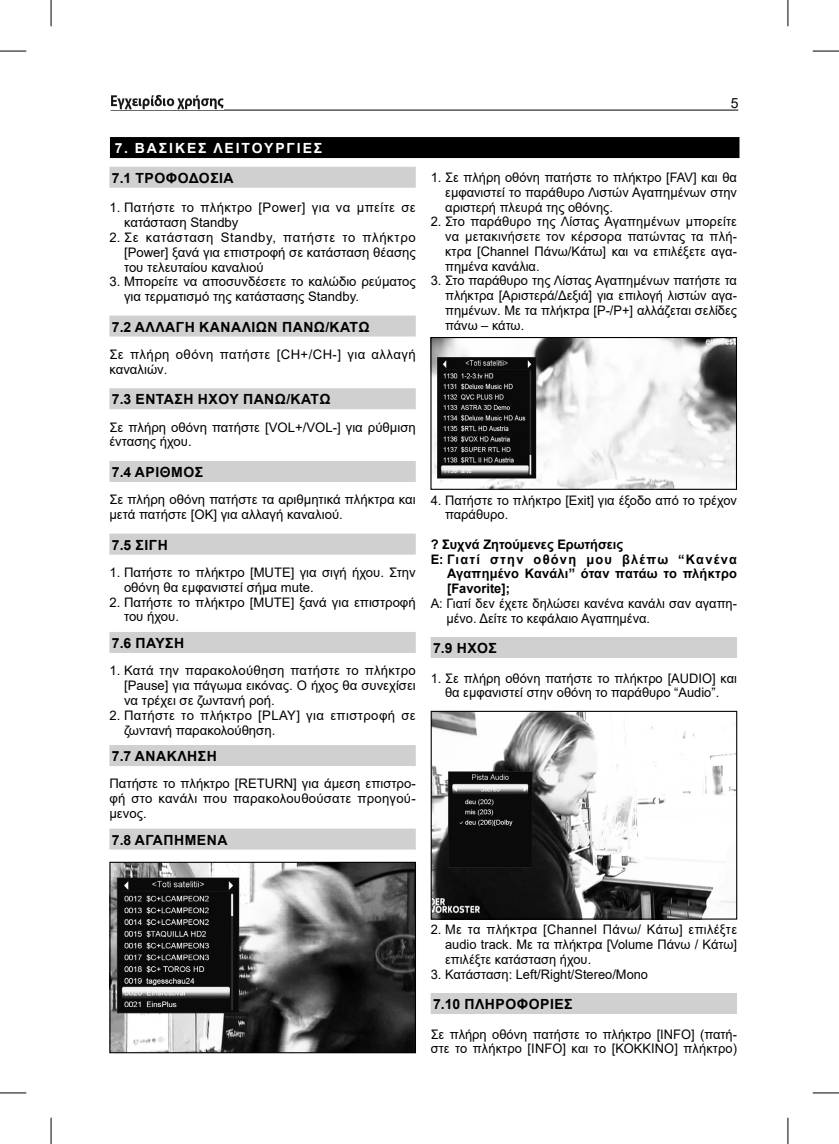
<style>
.page{position:relative;width:839px;height:1144px;background:#fff}
.page>*{position:absolute;margin:0;border:0;box-sizing:border-box;transform-origin:0 0}
.t1{font:700 14px "Arial";letter-spacing:.035em;color:#000}
.t2{font:700 14px "Arial";letter-spacing:.135em;color:#fff}
.t3{font:14px "Arial";color:#000}
.t4{font:13.12px/14.7px "Arial";color:#000}
.t5{font:13.12px/14.7px "Arial";letter-spacing:.03em;color:#000}
.t6{font:700 13.12px "Arial";letter-spacing:.015em;color:#000}
.t7{font:13.12px/14.7px "Arial";letter-spacing:.035em;color:#000}
.t8{font:700 13.12px "Arial";letter-spacing:.095em;color:#000}
</style>
<div class="page">
<hr style="left:111px;top:110px;width:627px;height:1px;background:#000">
<img style="left:111px;top:94px;width:113px;height:15px">
<div style="left:109px;top:167px;width:307px;height:21px;background:#d0d0d0"></div>
<div style="left:109px;top:316px;width:307px;height:21px;background:#d0d0d0"></div>
<div style="left:109px;top:388px;width:307px;height:21px;background:#d0d0d0"></div>
<div style="left:109px;top:461px;width:307px;height:21px;background:#d0d0d0"></div>
<div style="left:109px;top:534px;width:307px;height:21px;background:#d0d0d0"></div>
<div style="left:109px;top:632px;width:307px;height:21px;background:#d0d0d0"></div>
<div style="left:109px;top:745px;width:307px;height:21px;background:#d0d0d0"></div>
<div style="left:109px;top:828px;width:307px;height:21px;background:#d0d0d0"></div>
<img style="left:111px;top:864px;width:303px;height:187px">
<div style="left:109px;top:862px;width:307px;height:191px;border:1px solid #000"></div>
<div style="left:431px;top:637px;width:306px;height:21px;background:#d0d0d0"></div>
<div style="left:431px;top:993px;width:306px;height:21px;background:#d0d0d0"></div>
<img style="left:432px;top:339px;width:303px;height:149px">
<div style="left:430px;top:337px;width:307px;height:153px;border:1px solid #000"></div>
<img style="left:433px;top:713px;width:302px;height:204px">
<div style="left:431px;top:711px;width:306px;height:208px;border:1px solid #000"></div>
<div style="left:110px;top:137px;width:629px;height:21px;background:#000"></div>
<svg style="left:0;top:51px;width:26px;height:1px"></svg>
<svg style="left:813px;top:51px;width:26px;height:1px"></svg>
<svg style="left:0;top:1092px;width:26px;height:1px"></svg>
<svg style="left:813px;top:1092px;width:26px;height:1px"></svg>
<svg style="left:51px;top:0;width:1px;height:26px"></svg>
<svg style="left:51px;top:1118px;width:1px;height:26px"></svg>
<svg style="left:787px;top:0;width:1px;height:26px"></svg>
<svg style="left:787px;top:1118px;width:1px;height:26px"></svg>
<p class="t2" style="left:115px;top:140px;width:209px">7. ΒΑΣΙΚΕΣ ΛΕΙΤΟΥΡΓΙΕΣ</p>
<p class="t1" style="left:112px;top:170px;width:123px">7.1 ΤΡΟΦΟΔΟΣΙΑ</p>
<p class="t5" style="left:124px;top:200px;width:293px;text-indent:-15px">1. Πατήστε το πλήκτρο [Power] για να μπείτε σε κατάσταση Standby</p>
<p class="t4" style="left:124px;top:230px;width:293px;text-align:justify;text-indent:-15px">2. Σε κατάσταση Standby, πατήστε το πλήκτρο [Power] ξανά για επιστροφή σε κατάσταση θέασης του τελευταίου καναλιού</p>
<p class="t4" style="left:124px;top:274px;width:293px;text-indent:-15px">3. Μπορείτε να αποσυνδέσετε το καλώδιο ρεύματος για τερματισμό της κατάστασης Standby.</p>
<p class="t1" style="left:112px;top:319px;width:259px">7.2 ΑΛΛΑΓΗ ΚΑΝΑΛΙΩΝ ΠΑΝΩ/ΚΑΤΩ</p>
<p class="t7" style="left:109px;top:347px;width:308px">Σε πλήρη οθόνη πατήστε [CH+/CH-] για αλλαγή καναλιών.</p>
<p class="t1" style="left:112px;top:392px;width:220px">7.3 ΕΝΤΑΣΗ ΗΧΟΥ ΠΑΝΩ/ΚΑΤΩ</p>
<p class="t4" style="left:109px;top:420px;width:308px">Σε πλήρη οθόνη πατήστε [VOL+/VOL-] για ρύθμιση έντασης ήχου.</p>
<p class="t1" style="left:112px;top:464px;width:93px">7.4 ΑΡΙΘΜΟΣ</p>
<p class="t4" style="left:109px;top:492px;width:308px">Σε πλήρη οθόνη πατήστε τα αριθμητικά πλήκτρα και μετά πατήστε [OK] για αλλαγή καναλιού.</p>
<p class="t1" style="left:112px;top:537px;width:57px">7.5 ΣΙΓΗ</p>
<p class="t4" style="left:124px;top:565px;width:293px;text-indent:-15px">1. Πατήστε το πλήκτρο [MUTE] για σιγή ήχου. Στην οθόνη θα εμφανιστεί σήμα mute.</p>
<p class="t4" style="left:124px;top:595px;width:293px;text-indent:-15px">2. Πατήστε το πλήκτρο [MUTE] ξανά για επιστροφή του ήχου.</p>
<p class="t1" style="left:112px;top:635px;width:74px">7.6 ΠΑΥΣΗ</p>
<p class="t4" style="left:124px;top:663px;width:293px;text-align:justify;text-indent:-15px">1. Κατά την παρακολούθηση πατήστε το πλήκτρο [Pause] για πάγωμα εικόνας. Ο ήχος θα συνεχίσει να τρέχει σε ζωντανή ροή.</p>
<p class="t5" style="left:124px;top:708px;width:293px;text-indent:-15px">2. Πατήστε το πλήκτρο [PLAY] για επιστροφή σε ζωντανή παρακολούθηση.</p>
<p class="t1" style="left:112px;top:748px;width:106px">7.7 ΑΝΑΚΛΗΣΗ</p>
<p class="t4" style="left:109px;top:776px;width:308px;text-align:justify">Πατήστε το πλήκτρο [RETURN] για άμεση επιστρο&shy;φή στο κανάλι που παρακολουθούσατε προηγού&shy;μενος.</p>
<p class="t1" style="left:112px;top:832px;width:117px">7.8 ΑΓΑΠΗΜΕΝΑ</p>
<p class="t3" style="left:731px;top:96px;width:9px">5</p>
<p class="t4" style="left:445px;top:170px;width:293px;text-align:justify;text-indent:-15px">1. Σε πλήρη οθόνη πατήστε το πλήκτρο [FAV] και θα εμφανιστεί το παράθυρο Λιστών Αγαπημένων στην αριστερή πλευρά της οθόνης.</p>
<p class="t4" style="left:445px;top:214px;width:293px;text-align:justify;text-indent:-14px">2. Στο παράθυρο της Λίστας Αγαπημένων μπορείτε να μετακινήσετε τον κέρσορα πατώντας τα πλή&shy;κτρα [Channel Πάνω/Κάτω] και να επιλέξετε αγα&shy;πημένα κανάλια.</p>
<p class="t4" style="left:445px;top:273px;width:293px;text-align:justify;text-indent:-14px">3. Στο παράθυρο της Λίστας Αγαπημένων πατήστε τα πλήκτρα [Αριστερά/Δεξιά] για επιλογή λιστών αγα&shy;πημένων. Με τα πλήκτρα [P-/P+] αλλάζεται σελίδες πάνω – κάτω.</p>
<p class="t4" style="left:445px;top:493px;width:293px;text-indent:-14px">4. Πατήστε το πλήκτρο [Exit] για έξοδο από το τρέχον παράθυρο.</p>
<p class="t6" style="left:431px;top:537px;width:194px">? Συχνά Ζητούμενες Ερωτήσεις</p>
<p class="t8" style="left:431px;top:552px;width:308px">Ε: Γιατί στην οθόνη μου βλέπω “Κανένα</p>
<p class="t6" style="left:447px;top:566px;width:291px">Αγαπημένο Κανάλι” όταν πατάω το πλήκτρο</p>
<p class="t6" style="left:447px;top:581px;width:64px">[Favorite];</p>
<p class="t4" style="left:446px;top:596px;width:292px;text-indent:-16px">A: Γιατί δεν έχετε δηλώσει κανένα κανάλι σαν αγαπη&shy;μένο. Δείτε το κεφάλαιο Αγαπημένα.</p>
<p class="t1" style="left:433px;top:640px;width:65px">7.9 ΗΧΟΣ</p>
<p class="t4" style="left:431px;top:671px;width:308px;text-align:center">1. Σε πλήρη οθόνη πατήστε το πλήκτρο [AUDIO] και θα εμφανιστεί στην οθόνη το παράθυρο “Audio”.</p>
<p class="t4" style="left:445px;top:922px;width:293px;text-align:justify;text-indent:-14px">2. Με τα πλήκτρα [Channel Πάνω/ Κάτω] επιλέξτε audio track. Με τα πλήκτρα [Volume Πάνω / Κάτω] επιλέξτε κατάσταση ήχου.</p>
<p class="t4" style="left:431px;top:967px;width:219px">3. Κατάσταση: Left/Right/Stereo/Mono</p>
<p class="t1" style="left:433px;top:996px;width:141px">7.10 ΠΛΗΡΟΦΟΡΙΕΣ</p>
<p class="t4" style="left:431px;top:1026px;width:308px">Σε πλήρη οθόνη πατήστε το πλήκτρο [INFO] (πατή&shy;στε το πλήκτρο [INFO] και το [ΚΟΚΚΙΝΟ] πλήκτρο)</p>
</div>
